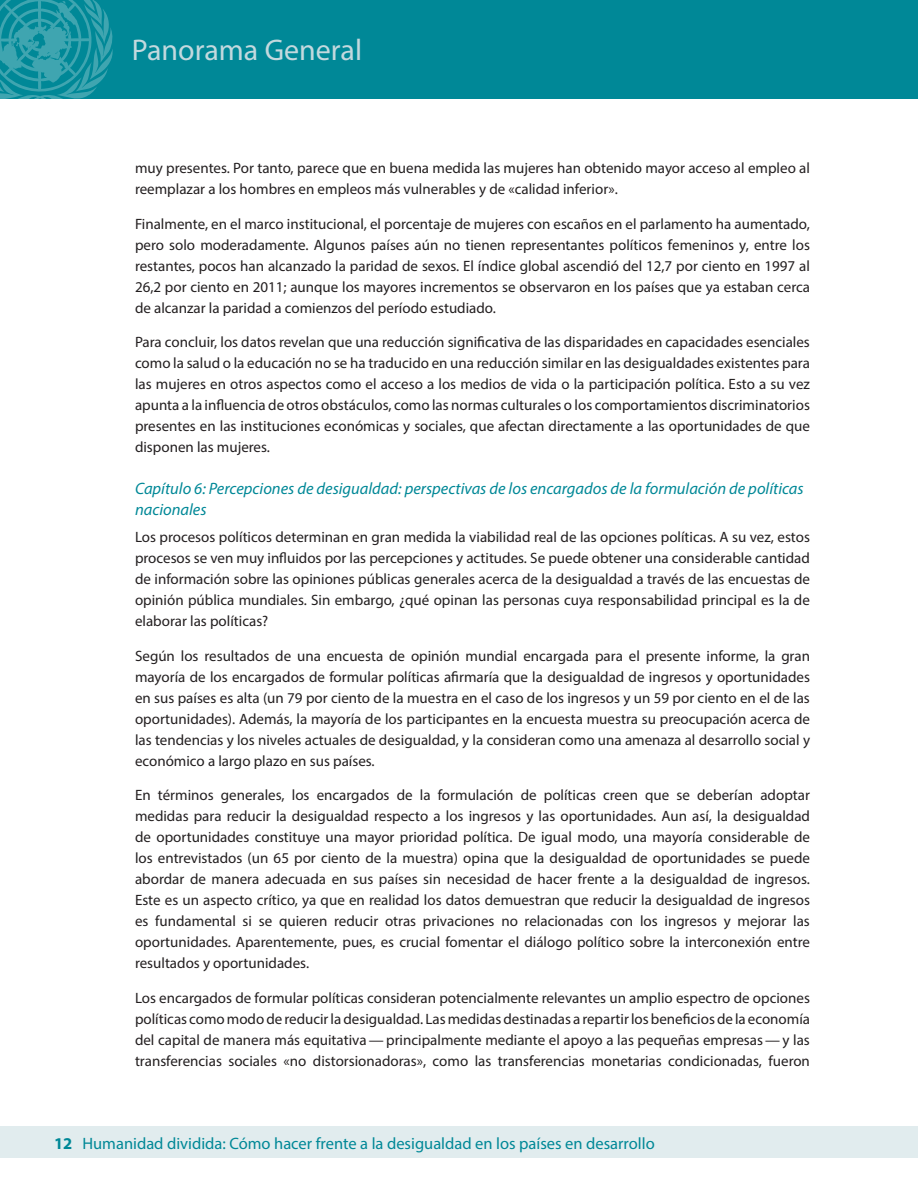
<style>
.page{position:relative;width:918px;height:1188px;background:#fff}
.page>*{position:absolute;margin:0;border:0;box-sizing:border-box;transform-origin:0 0}
.t1{font:30px "Myriad Pro";color:#c3d9de}
.t2{font:italic 16.5px/21px "Myriad Pro";color:#008897}
.t3{font:16.5px "Myriad Pro";color:#008897}
.t4{font:15px/21px "Myriad Pro";color:#231f20;text-align:justify}
.s1{font-weight:700}
</style>
<div class="page">
<div style="left:0;top:1126px;width:918px;height:32px;background:#e1ecee"></div>
<div style="left:0;top:0;width:918px;height:99px;background:#008897"></div>
<svg style="left:0;top:0;width:113px;height:99px"></svg>
<h1 class="t1" style="left:132px;top:31px;width:232px">Panorama General</h1>
<p class="t4" style="left:135px;top:157px;width:677px">muy presentes. Por tanto, parece que en buena medida las mujeres han obtenido mayor acceso al empleo al reemplazar a los hombres en empleos más vulnerables y de «calidad inferior».</p>
<p class="t4" style="left:135px;top:213px;width:677px">Finalmente, en el marco institucional, el porcentaje de mujeres con escaños en el parlamento ha aumentado, pero solo moderadamente. Algunos países aún no tienen representantes políticos femeninos y, entre los restantes, pocos han alcanzado la paridad de sexos. El índice global ascendió del 12,7 por ciento en 1997 al 26,2 por ciento en 2011; aunque los mayores incrementos se observaron en los países que ya estaban cerca de alcanzar la paridad a comienzos del período estudiado.</p>
<p class="t4" style="left:135px;top:331px;width:677px">Para concluir, los datos revelan que una reducción significativa de las disparidades en capacidades esenciales como la salud o la educación no se ha traducido en una reducción similar en las desigualdades existentes para las mujeres en otros aspectos como el acceso a los medios de vida o la participación política. Esto a su vez apunta a la influencia de otros obstáculos, como las normas culturales o los comportamientos discriminatorios presentes en las instituciones económicas y sociales, que afectan directamente a las oportunidades de que disponen las mujeres.</p>
<p class="t2" style="left:135px;top:477px;width:670px">Capítulo 6: Percepciones de desigualdad: perspectivas de los encargados de la formulación de políticas nacionales</p>
<p class="t4" style="left:135px;top:526px;width:677px">Los procesos políticos determinan en gran medida la viabilidad real de las opciones políticas. A su vez, estos procesos se ven muy influidos por las percepciones y actitudes. Se puede obtener una considerable cantidad de información sobre las opiniones públicas generales acerca de la desigualdad a través de las encuestas de opinión pública mundiales. Sin embargo, ¿qué opinan las personas cuya responsabilidad principal es la de elaborar las políticas?</p>
<p class="t4" style="left:135px;top:645px;width:677px">Según los resultados de una encuesta de opinión mundial encargada para el presente informe, la gran mayoría de los encargados de formular políticas afirmaría que la desigualdad de ingresos y oportunidades en sus países es alta (un 79 por ciento de la muestra en el caso de los ingresos y un 59 por ciento en el de las oportunidades). Además, la mayoría de los participantes en la encuesta muestra su preocupación acerca de las tendencias y los niveles actuales de desigualdad, y la consideran como una amenaza al desarrollo social y económico a largo plazo en sus países.</p>
<p class="t4" style="left:135px;top:784px;width:677px">En términos generales, los encargados de la formulación de políticas creen que se deberían adoptar medidas para reducir la desigualdad respecto a los ingresos y las oportunidades. Aun así, la desigualdad de oportunidades constituye una mayor prioridad política. De igual modo, una mayoría considerable de los entrevistados (un 65 por ciento de la muestra) opina que la desigualdad de oportunidades se puede abordar de manera adecuada en sus países sin necesidad de hacer frente a la desigualdad de ingresos.<br>Este es un aspecto crítico, ya que en realidad los datos demuestran que reducir la desigualdad de ingresos es fundamental si se quieren reducir otras privaciones no relacionadas con los ingresos y mejorar las oportunidades. Aparentemente, pues, es crucial fomentar el diálogo político sobre la interconexión entre resultados y oportunidades.</p>
<p class="t4" style="left:135px;top:987px;width:677px">Los encargados de formular políticas consideran potencialmente relevantes un amplio espectro de opciones políticas como modo de reducir la desigualdad. Las medidas destinadas a repartir los beneficios de la economía del capital de manera más equitativa — principalmente mediante el apoyo a las pequeñas empresas — y las transferencias sociales «no distorsionadoras», como las transferencias monetarias condicionadas, fueron</p>
<p class="t3" style="left:54px;top:1133px;width:602px"><span class="s1">12</span> Humanidad dividida: Cómo hacer frente a la desigualdad en los países en desarrollo</p>
</div>
